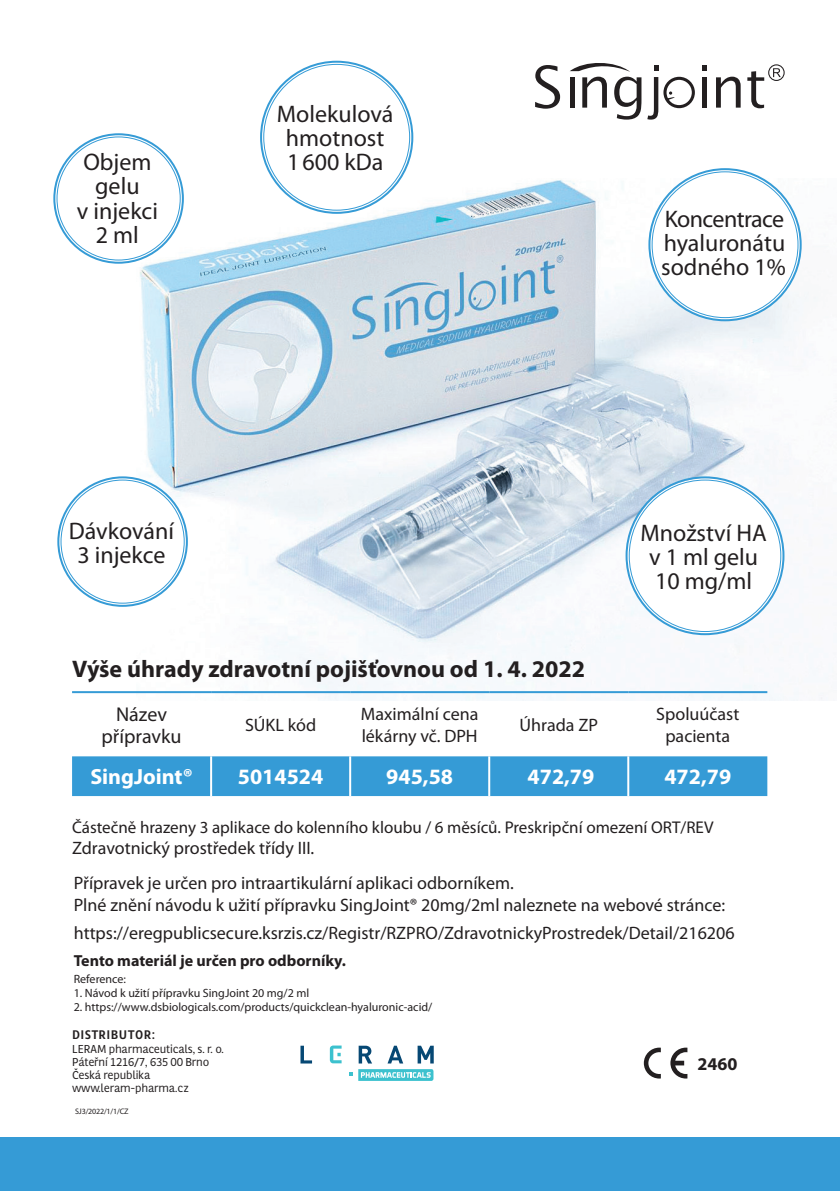
<style>
.page{position:relative;width:840px;height:1191px;background:#fff}
.page>*{position:absolute;margin:0;border:0;box-sizing:border-box;transform-origin:0 0}
.text{font:24px/24px "Myriad Pro";color:#231f20;text-align:center}
.t1{font:700 24px "Myriad Pro";color:#231f20}
.t2{font:700 22px "Myriad Pro";color:#fff}
.t3{font:20px/22px "Myriad Pro";color:#231f20;text-align:center}
.text-2{font:18px/22px "Myriad Pro";color:#231f20}
.t4{font:700 18px "Myriad Pro";color:#231f20}
.t5{font:17px "Myriad Pro";color:#231f20}
.text-3{font:700 16px "Myriad Pro";color:#231f20}
.t6{font:12px "Myriad Pro";color:#231f20}
.t7{font:700 11.6px "Multi Text";letter-spacing:.04em;color:#231f20}
.t8{font:10.8px/13px "Multi Text";letter-spacing:-.02em;color:#231f20}
.t9{font:8px "Myriad Pro";letter-spacing:-.02em;color:#231f20}
</style>
<div class="page">
<img style="left:136px;top:178px;width:687px;height:522px">
<div style="left:72px;top:756px;width:694px;height:40px;background:#359bd6"></div>
<hr style="left:210px;top:756px;width:2px;height:40px;background:#fff">
<hr style="left:349px;top:756px;width:2px;height:40px;background:#fff">
<hr style="left:488px;top:756px;width:2px;height:40px;background:#fff">
<hr style="left:627px;top:756px;width:2px;height:40px;background:#fff">
<hr style="left:72px;top:691px;width:139px;height:2px;background:#359bd6">
<hr style="left:211px;top:691px;width:139px;height:2px;background:#359bd6">
<hr style="left:350px;top:691px;width:139px;height:2px;background:#359bd6">
<hr style="left:489px;top:691px;width:139px;height:2px;background:#359bd6">
<hr style="left:628px;top:691px;width:138px;height:2px;background:#359bd6">
<div style="left:262px;top:63px;width:149px;height:149px;background:#fff;border-radius:50%"></div>
<div style="left:627px;top:478px;width:155px;height:155px;background:#fff;border-radius:50%"></div>
<div style="left:55px;top:135px;width:127px;height:127px;background:#fff;border-radius:50%"></div>
<div style="left:650px;top:170px;width:149px;height:149px;background:#fff;border-radius:50%"></div>
<div style="left:59px;top:478px;width:127px;height:127px;background:#fff;border-radius:50%"></div>
<svg style="left:654px;top:65px;width:4px;height:6px"></svg>
<svg style="left:702px;top:65px;width:3px;height:6px"></svg>
<svg style="left:535px;top:65px;width:24px;height:44px"></svg>
<div style="left:701px;top:77px;width:5px;height:31px;background:#231f20"></div>
<svg style="left:716px;top:77px;width:24px;height:31px"></svg>
<svg style="left:747px;top:64px;width:37px;height:44px"></svg>
<svg style="left:570px;top:63px;width:71px;height:57px"></svg>
<svg style="left:647px;top:77px;width:47px;height:43px"></svg>
<svg style="left:643px;top:1047px;width:17px;height:31px"></svg>
<svg style="left:670px;top:1047px;width:17px;height:31px"></svg>
<svg style="left:300px;top:1045px;width:12px;height:18px"></svg>
<svg style="left:329px;top:1045px;width:12px;height:18px"></svg>
<svg style="left:358px;top:1045px;width:14px;height:18px"></svg>
<svg style="left:387px;top:1045px;width:16px;height:18px"></svg>
<svg style="left:417px;top:1045px;width:16px;height:18px"></svg>
<svg style="left:349px;top:1072px;width:3px;height:4px"></svg>
<svg style="left:358px;top:1069px;width:75px;height:12px"></svg>
<div style="left:0;top:1137px;width:839px;height:54px;background:#359bd6"></div>
<p class="text" style="left:77px;top:150px;width:83px">Objem gelu<br>v injekci<br>2ml</p>
<p class="text" style="left:277px;top:102px;width:118px">Molekulová hmotnost<br>1600 kDa</p>
<p class="text" style="left:69px;top:518px;width:107px">Dávkování<br>3 injekce</p>
<p class="text" style="left:660px;top:206px;width:126px;text-align:justify">Koncentrace hyaluronátu sodného 1%</p>
<p class="text" style="left:640px;top:520px;width:128px">Množství HA v 1 ml gelu<br>10 mg/ml</p>
<p class="t1" style="left:72px;top:655px;width:514px">Výše úhrady zdravotní pojišťovnou od 1. 4. 2022</p>
<p class="t3" style="left:101px;top:702px;width:82px">Název přípravku</p>
<p class="text-2" style="left:245px;top:713px;width:73px">SÚKL kód</p>
<p class="text-2" style="left:361px;top:702px;width:119px">Maximální cena lékárny vč. DPH</p>
<p class="text-2" style="left:519px;top:713px;width:80px">Úhrada ZP</p>
<p class="text-2" style="left:656px;top:702px;width:84px;text-align:center">Spoluúčast pacienta</p>
<p class="t2" style="left:90px;top:764px;width:104px">SingJoint®</p>
<p class="t2" style="left:238px;top:764px;width:87px">5014524</p>
<p class="t2" style="left:386px;top:764px;width:68px">945,58</p>
<p class="t2" style="left:527px;top:764px;width:68px">472,79</p>
<p class="t2" style="left:664px;top:764px;width:68px">472,79</p>
<p class="t5" style="left:72px;top:816px;width:642px">Částečně hrazeny 3 aplikace do kolenního kloubu / 6 měsíců. Preskripční omezení ORT/REV</p>
<p class="text-2" style="left:72px;top:837px;width:244px">Zdravotnický prostředek třídy III.</p>
<p class="text-2" style="left:74px;top:872px;width:652px">Přípravek je určen pro intraartikulární aplikaci odborníkem.<br>Plné znění návodu k užití přípravku SingJoint® 20mg/2ml naleznete na webové stránce:</p>
<p class="text-2" style="left:74px;top:921px;width:662px">https://eregpublicsecure.ksrzis.cz/Registr/RZPRO/ZdravotnickyProstredek/Detail/216206</p>
<p class="text-3" style="left:74px;top:952px;width:273px">Tento materiál je určen pro odborníky.</p>
<p class="t6" style="left:74px;top:971px;width:54px">Reference:</p>
<p class="t6" style="left:74px;top:985px;width:237px">1. Návod k užití přípravku SingJoint 20 mg/2 ml</p>
<p class="t6" style="left:74px;top:1000px;width:360px">2. https://www.dsbiologicals.com/products/quickclean-hyaluronic-acid/</p>
<p class="t7" style="left:72px;top:1024px;width:84px">DISTRIBUTOR:</p>
<p class="t8" style="left:72px;top:1041px;width:154px">LERAM pharmaceuticals, s. r. o.<br>Páteřní 1216/7, 635 00 Brno<br>Česká republika</p>
<p class="t8" style="left:72px;top:1080px;width:118px">www.leram‑pharma.cz</p>
<p class="t9" style="left:75px;top:1106px;width:55px">SJ3/2022/1/1/CZ</p>
<p class="t4" style="left:697px;top:1053px;width:41px">2460</p>
</div>
